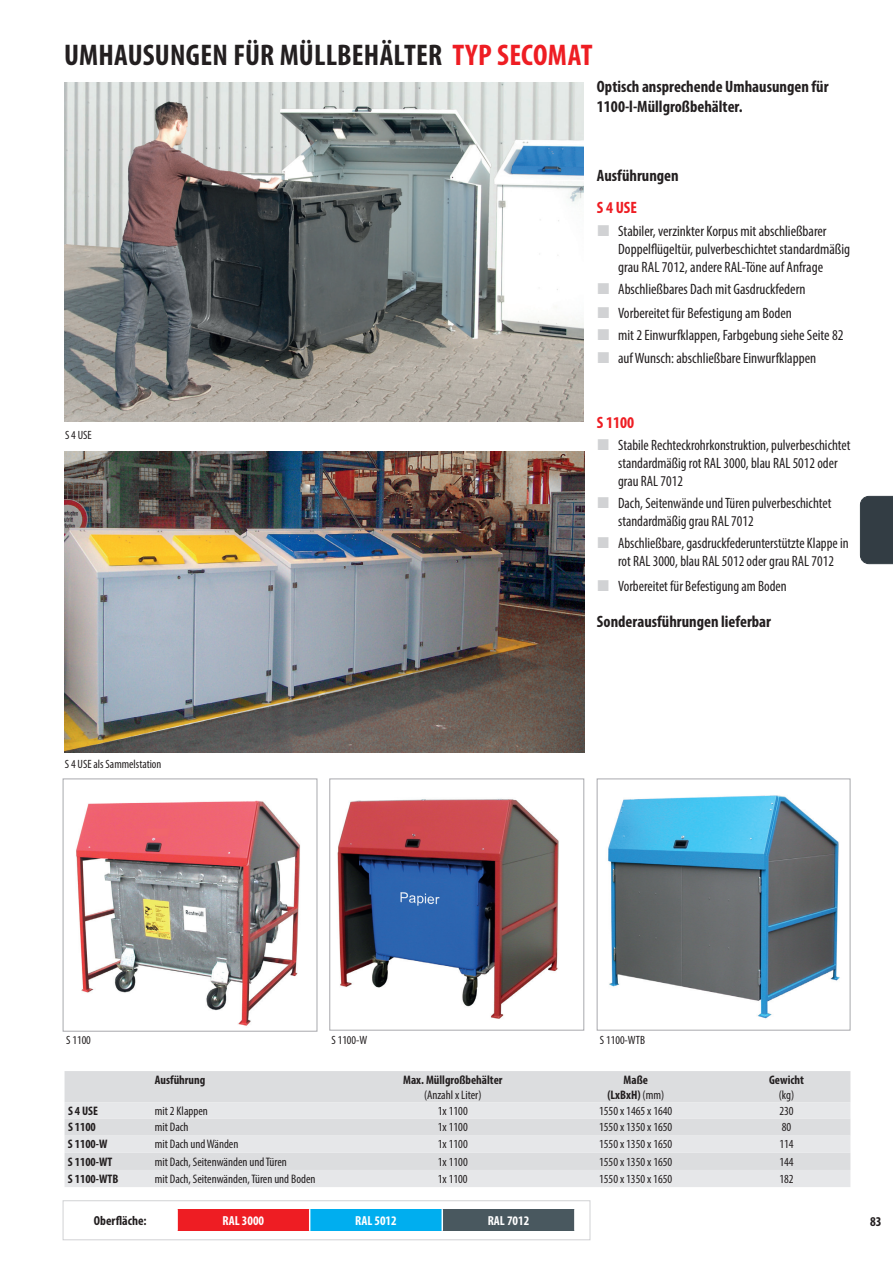
<style>
.page{position:relative;width:893px;height:1263px;background:#fff}
.page>*{position:absolute;margin:0;border:0;box-sizing:border-box;transform-origin:0 0}
.t1{font:700 condensed 30px "Myriad Pro";letter-spacing:.005em;color:#231f20}
.t2{font:700 condensed 16.5px/19.8px "Myriad Pro";color:#231f20}
.t3{font:700 condensed 16.5px "Myriad Pro";color:#ee1d23}
.t4{font:condensed 15px/18px "Myriad Pro";color:#231f20}
.t5{font:700 condensed 13.5px "Myriad Pro";color:#231f20}
.t6{font:700 condensed 13.05px "Myriad Pro";color:#fff}
.t7{font:700 condensed 13.05px "Myriad Pro";color:#231f20}
.t8{font:condensed 12.3px "Myriad Pro";color:#231f20}
.t9{font:700 condensed 12.3px/14.9px "Myriad Pro";color:#231f20;text-align:center}
.t10{font:condensed 12px "Myriad Pro";color:#231f20}
.s1{color:#ee1d23}
.s2{font-weight:400}
</style>
<div class="page">
<div style="left:860px;top:496px;width:33px;height:68px;background:#333d44"></div>
<div style="left:177px;top:1209px;width:133px;height:22px;background:#ee1d23"></div>
<div style="left:310px;top:1209px;width:132px;height:22px;background:#00aeef"></div>
<div style="left:442px;top:1209px;width:133px;height:22px;background:#49585f"></div>
<hr style="left:176px;top:1209px;width:2px;height:22px;background:#fff">
<svg style="left:309px;top:1209px;width:1px;height:22px"></svg>
<svg style="left:442px;top:1209px;width:1px;height:22px"></svg>
<hr style="left:574px;top:1209px;width:2px;height:22px;background:#fff">
<div style="left:63px;top:1200px;width:527px;height:40px;border:1px solid #d1d2d4"></div>
<img style="left:65px;top:452px;width:519px;height:300px">
<div style="left:65px;top:1071px;width:785px;height:99px;background:#dcdddf"></div>
<div style="left:65px;top:1102px;width:785px;height:16px;background:#e6e7e9"></div>
<div style="left:65px;top:1135px;width:785px;height:18px;background:#e6e7e9"></div>
<div style="left:65px;top:1170px;width:785px;height:17px;background:#e6e7e9"></div>
<img style="left:64px;top:82px;width:520px;height:340px">
<img style="left:76px;top:800px;width:224px;height:226px">
<div style="left:63px;top:778px;width:254px;height:253px;border:1px solid #a8a9ad"></div>
<img style="left:337px;top:798px;width:222px;height:221px">
<div style="left:329px;top:778px;width:255px;height:252px;border:1px solid #a8a9ad"></div>
<img style="left:608px;top:795px;width:232px;height:224px">
<div style="left:597px;top:778px;width:253px;height:252px;border:1px solid #a8a9ad"></div>
<h1 class="t1" style="left:64px;top:36px;width:530px">UMHAUSUNGEN FÜR MÜLLBEHÄLTER <span class="s1">TYP SECOMAT</span></h1>
<p class="t2" style="left:597px;top:76px;width:233px">Optisch ansprechende Umhausungen für<br>1100-l-Müllgroßbehälter.</p>
<p class="t10" style="left:65px;top:427px;width:28px">S 4 USE</p>
<p class="t10" style="left:65px;top:756px;width:98px">S 4 USE als Sammelstation</p>
<p class="t2" style="left:597px;top:165px;width:83px">Ausführungen</p>
<p class="t3" style="left:597px;top:198px;width:42px">S 4 USE</p>
<p class="t4" style="left:618px;top:222px;width:233px">Stabiler, verzinkter Korpus mit abschließbarer<br>Doppelflügeltür, pulverbeschichtet standardmäßig grau RAL 7012, andere RAL-Töne auf Anfrage</p>
<p class="t4" style="left:618px;top:277px;width:189px;line-height:24px">Abschließbares Dach mit Gasdruckfedern<br>Vorbereitet für Befestigung am Boden</p>
<p class="t4" style="left:618px;top:324px;width:227px;line-height:22.2px">mit 2 Einwurfklappen, Farbgebung siehe Seite 82 auf Wunsch: abschließbare Einwurfklappen</p>
<p class="t3" style="left:597px;top:412px;width:39px">S 1100</p>
<p class="t4" style="left:618px;top:436px;width:234px">Stabile Rechteckrohrkonstruktion, pulverbeschichtet standardmäßig rot RAL 3000, blau RAL 5012 oder grau RAL 7012</p>
<p class="t4" style="left:618px;top:494px;width:215px">Dach, Seitenwände und Türen pulverbeschichtet standardmäßig grau RAL 7012</p>
<p class="t4" style="left:618px;top:534px;width:232px">Abschließbare, gasdruckfederunterstützte Klappe in rot RAL 3000, blau RAL 5012 oder grau RAL 7012</p>
<p class="t4" style="left:618px;top:576px;width:170px">Vorbereitet für Befestigung am Boden</p>
<p class="t2" style="left:597px;top:612px;width:176px">Sonderausführungen lieferbar</p>
<p class="t10" style="left:66px;top:1032px;width:26px">S 1100</p>
<p class="t10" style="left:600px;top:1033px;width:47px">S 1100-WTB</p>
<p class="t10" style="left:332px;top:1033px;width:37px">S 1100-W</p>
<p class="t9" style="left:155px;top:1072px;width:52px">Ausführung</p>
<p class="t9" style="left:403px;top:1072px;width:101px">Max. Müllgroßbehälter</p>
<p class="t8" style="left:424px;top:1087px;width:59px">(Anzahl x Liter)</p>
<p class="t9" style="left:607px;top:1072px;width:58px">Maße (LxBxH) <span class="s2">(mm)</span></p>
<p class="t9" style="left:769px;top:1072px;width:36px">Gewicht</p>
<p class="t8" style="left:779px;top:1087px;width:17px">(kg)</p>
<p class="t9" style="left:68px;top:1103px;width:31px">S 4 USE</p>
<p class="t8" style="left:155px;top:1103px;width:54px">mit 2 Klappen</p>
<p class="t8" style="left:438px;top:1103px;width:31px">1x 1100</p>
<p class="t8" style="left:599px;top:1103px;width:75px">1550 x 1465 x 1640</p>
<p class="t8" style="left:779px;top:1103px;width:16px">230</p>
<p class="t9" style="left:68px;top:1119px;width:29px">S 1100</p>
<p class="t8" style="left:155px;top:1120px;width:35px">mit Dach</p>
<p class="t8" style="left:438px;top:1120px;width:31px">1x 1100</p>
<p class="t8" style="left:599px;top:1120px;width:75px">1550 x 1350 x 1650</p>
<p class="t8" style="left:782px;top:1120px;width:11px">80</p>
<p class="t9" style="left:68px;top:1136px;width:41px">S 1100-W</p>
<p class="t8" style="left:155px;top:1137px;width:85px">mit Dach und Wänden</p>
<p class="t8" style="left:438px;top:1137px;width:31px">1x 1100</p>
<p class="t8" style="left:599px;top:1137px;width:75px">1550 x 1350 x 1650</p>
<p class="t8" style="left:779px;top:1137px;width:16px">114</p>
<p class="t9" style="left:68px;top:1154px;width:46px">S 1100-WT</p>
<p class="t8" style="left:155px;top:1154px;width:134px">mit Dach, Seitenwänden und Türen</p>
<p class="t8" style="left:438px;top:1154px;width:31px">1x 1100</p>
<p class="t8" style="left:599px;top:1154px;width:75px">1550 x 1350 x 1650</p>
<p class="t8" style="left:779px;top:1154px;width:16px">144</p>
<p class="t9" style="left:68px;top:1171px;width:52px">S 1100-WTB</p>
<p class="t8" style="left:155px;top:1171px;width:162px">mit Dach, Seitenwänden, Türen und Boden</p>
<p class="t8" style="left:438px;top:1171px;width:31px">1x 1100</p>
<p class="t8" style="left:599px;top:1171px;width:75px">1550 x 1350 x 1650</p>
<p class="t8" style="left:779px;top:1171px;width:16px">182</p>
<p class="t7" style="left:94px;top:1212px;width:54px">Oberfläche:</p>
<p class="t6" style="left:223px;top:1212px;width:43px">RAL 3000</p>
<p class="t6" style="left:355px;top:1212px;width:43px">RAL 5012</p>
<p class="t6" style="left:488px;top:1212px;width:43px">RAL 7012</p>
<p class="t5" style="left:870px;top:1213px;width:13px">83</p>
</div>
